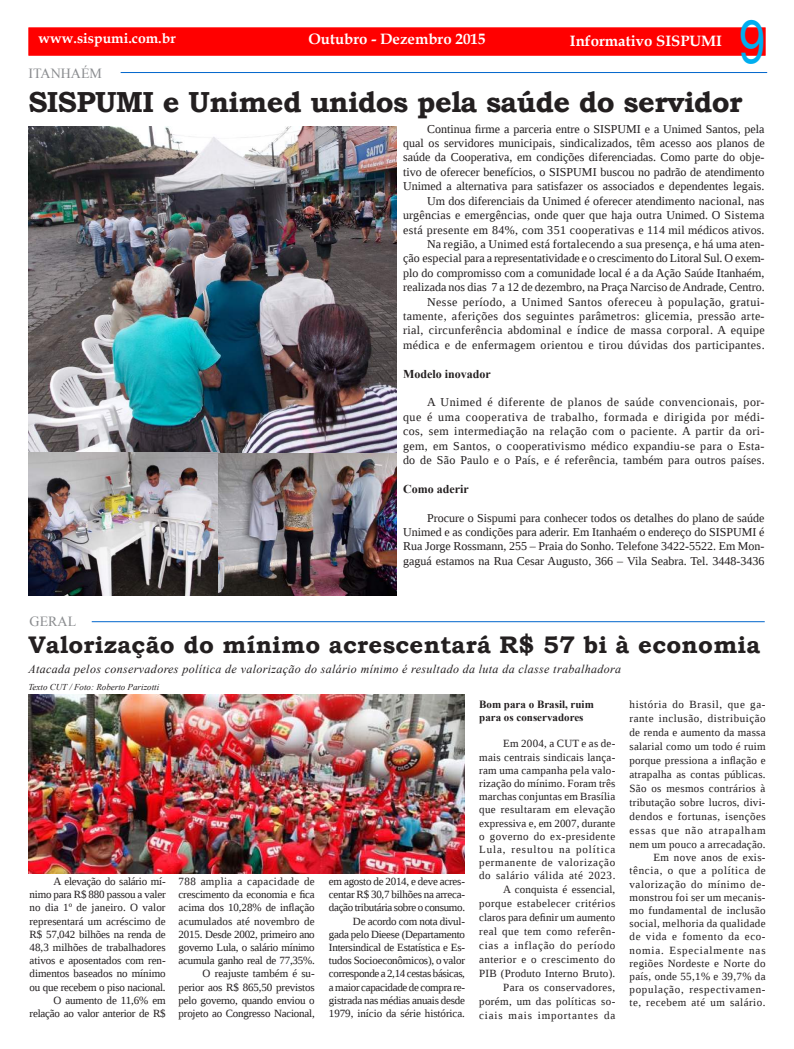
<style>
.page{position:relative;width:794px;height:1049px;background:#fff}
.page>*{position:absolute;margin:0;border:0;box-sizing:border-box;transform-origin:0 0}
.t1{font:60px "Arial";color:#00aeef;scale:.8 1}
.t2{font:700 29px "Bookman Old Style";letter-spacing:-.02em;color:#231f20}
.t3{font:700 24px "Bookman Old Style";letter-spacing:.01em;color:#231f20}
.t4{font:700 15px "Book Antiqua";color:#fff}
.t5{font:700 14px "Book Antiqua";color:#fff}
.t6{font:14px "Times New Roman";color:#8a8c8f}
.t7{font:12px/14.4px "Liberation Serif";letter-spacing:.005em;color:#231f20;text-align:justify}
.t8{font:italic 12px "Times New Roman";letter-spacing:.03em;color:#231f20}
.t9{font:700 12px "Times New Roman";color:#231f20}
.t10{font:11px/13.6px "Liberation Serif";letter-spacing:.02em;color:#231f20;text-align:right}
.t11{font:11px/13.2px "Liberation Serif";letter-spacing:-.02em;color:#231f20;text-align:right}
.t12{font:11px/13.2px "Liberation Serif";letter-spacing:-.005em;color:#231f20;text-align:right}
.t13{font:700 11px/13.2px "Times New Roman";color:#231f20}
.t14{font:italic 9px "Times New Roman";color:#231f20}
</style>
<div class="page">
<hr style="left:121px;top:72px;width:646px;height:1px;background:#06c">
<div style="left:28px;top:27px;width:737px;height:29px;background:#f00;border:1px solid #f00"></div>
<img style="left:28px;top:127px;width:368px;height:326px">
<img style="left:28px;top:453px;width:368px;height:143px">
<hr style="left:92px;top:621px;width:672px;height:1px;background:#06c">
<img style="left:28px;top:694px;width:436px;height:179px">
<p class="t5" style="left:39px;top:29px;width:139px">www.sispumi.com.br</p>
<p class="t4" style="left:308px;top:29px;width:179px">Outubro - Dezembro 2015</p>
<p class="t4" style="left:570px;top:31px;width:154px">Informativo SISPUMI</p>
<p class="t6" style="left:28px;top:64px;width:75px">ITANHAÉM</p>
<h1 class="t1" style="left:739px;top:2px;width:35px">9</h1>
<h2 class="t2" style="left:28px;top:81px;width:715px">SISPUMI e Unimed unidos pela saúde do servidor</h2>
<p class="t7" style="left:403px;top:121px;width:363px;text-align:right">Continua firme a parceria entre o SISPUMI e a Unimed Santos, pela<br>qual os servidores municipais, sindicalizados, têm acesso aos planos de saúde da Cooperativa, em condições diferenciadas. Como parte do obje&shy;tivo de oferecer benefícios, o SISPUMI buscou no padrão de atendimento Unimed a alternativa para satisfazer os associados e dependentes legais.<br>Um dos diferenciais da Unimed é oferecer atendimento nacional, nas urgências e emergências, onde quer que haja outra Unimed. O Sistema está presente em 84%, com 351 cooperativas e 114 mil médicos ativos.<br>Na região, a Unimed está fortalecendo a sua presença, e há uma aten-<br>ção especial para a representatividade e o crescimento do Litoral Sul. O exem&shy;plo do compromisso com a comunidade local é a da Ação Saúde Itanhaém, realizada nos dias 7 a 12 de dezembro, na Praça Narciso de Andrade, Centro.<br>Nesse período, a Unimed Santos ofereceu à população, gratui&shy;tamente, aferições dos seguintes parâmetros: glicemia, pressão arte&shy;rial, circunferência abdominal e índice de massa corporal. A equipe médica e de enfermagem orientou e tirou dúvidas dos participantes.</p>
<p class="t9" style="left:403px;top:365px;width:89px">Modelo inovador</p>
<p class="t7" style="left:403px;top:395px;width:363px;text-indent:24px">A Unimed é diferente de planos de saúde convencionais, por&shy;que é uma cooperativa de trabalho, formada e dirigida por médi&shy;cos, sem intermediação na relação com o paciente. A partir da ori&shy;gem, em Santos, o cooperativismo médico expandiu-se para o Esta&shy;do de São Paulo e o País, e é referência, também para outros países.</p>
<p class="t9" style="left:403px;top:480px;width:67px">Como aderir</p>
<p class="t7" style="left:403px;top:510px;width:363px;text-indent:24px">Procure o Sispumi para conhecer todos os detalhes do plano de saúde Unimed e as condições para aderir. Em Itanhaém o endereço do SISPUMI é Rua Jorge Rossmann, 255 – Praia do Sonho. Telefone 3422-5522. Em Mon&shy;gaguá estamos na Rua Cesar Augusto, 366 – Vila Seabra. Tel. 3448-3436</p>
<p class="t6" style="left:30px;top:612px;width:48px">GERAL</p>
<h3 class="t3" style="left:28px;top:627px;width:733px">Valorização do mínimo acrescentará R$ 57 bi à economia</h3>
<p class="t8" style="left:28px;top:660px;width:594px">Atacada pelos conservadores política de valorização do salário mínimo é resultado da luta da classe trabalhadora</p>
<p class="t14" style="left:28px;top:680px;width:132px">Texto CUT / Foto: Roberto Parizotti</p>
<p class="t12" style="left:30px;top:874px;width:138px">A elevação do salário mí&shy;nimo para R$ 880 passou a valer no dia 1º de janeiro. O valor representará um acréscimo de<br>R$ 57,042 bilhões na renda de<br>48,3 milhões de trabalhadores ativos e aposentados com ren&shy;dimentos baseados no mínimo ou que recebem o piso nacional.<br>O aumento de 11,6% em relação ao valor anterior de R$</p>
<p class="t11" style="left:179px;top:874px;width:138px">788 amplia a capacidade de crescimento da economia e fica acima dos 10,28% de inflação acumulados até novembro de<br>2015. Desde 2002, primeiro ano governo Lula, o salário mínimo acumula ganho real de 77,35%.<br>O reajuste também é su&shy;perior aos R$ 865,50 previstos pelo governo, quando enviou o projeto ao Congresso Nacional,</p>
<p class="t11" style="left:329px;top:874px;width:138px">em agosto de 2014, e deve acres&shy;centar R$ 30,7 bilhões na arreca&shy;dação tributária sobre o consumo.<br>De acordo com nota divul-<br>gada pelo Dieese (Departamento<br>Intersindical de Estatística e Es&shy;tudos Socioeconômicos), o valor corresponde a 2,14 cestas básicas, a maior capacidade de compra re&shy;gistrada nas médias anuais desde<br>1979, início da série histórica.</p>
<p class="t13" style="left:479px;top:697px;width:116px">Bom para o Brasil, ruim para os conservadores</p>
<p class="t10" style="left:479px;top:737px;width:138px">Em 2004, a CUT e as de&shy;mais centrais sindicais lança&shy;ram uma campanha pela valo&shy;rização do mínimo. Foram três marchas conjuntas em Brasília que resultaram em elevação expressiva e, em 2007, durante o governo do ex-presidente<br>Lula, resultou na política permanente de valorização do salário válida até 2023.<br>A conquista é essencial, porque estabelecer critérios claros para definir um aumento real que tem como referên&shy;cias a inflação do período anterior e o crescimento do<br>PIB (Produto Interno Bruto).<br>Para os conservadores, porém, um das políticas so&shy;ciais mais importantes da</p>
<p class="t10" style="left:629px;top:697px;width:138px">história do Brasil, que ga&shy;rante inclusão, distribuição de renda e aumento da massa salarial como um todo é ruim porque pressiona a inflação e atrapalha as contas públicas.<br>São os mesmos contrários à tributação sobre lucros, divi&shy;dendos e fortunas, isenções essas que não atrapalham nem um pouco a arrecadação.<br>Em nove anos de exis&shy;tência, o que a política de valorização do mínimo de&shy;monstrou foi ser um mecanis&shy;mo fundamental de inclusão social, melhoria da qualidade de vida e fomento da eco&shy;nomia. Especialmente nas regiões Nordeste e Norte do país, onde 55,1% e 39,7% da população, respectivamen&shy;te, recebem até um salário.</p>
</div>
